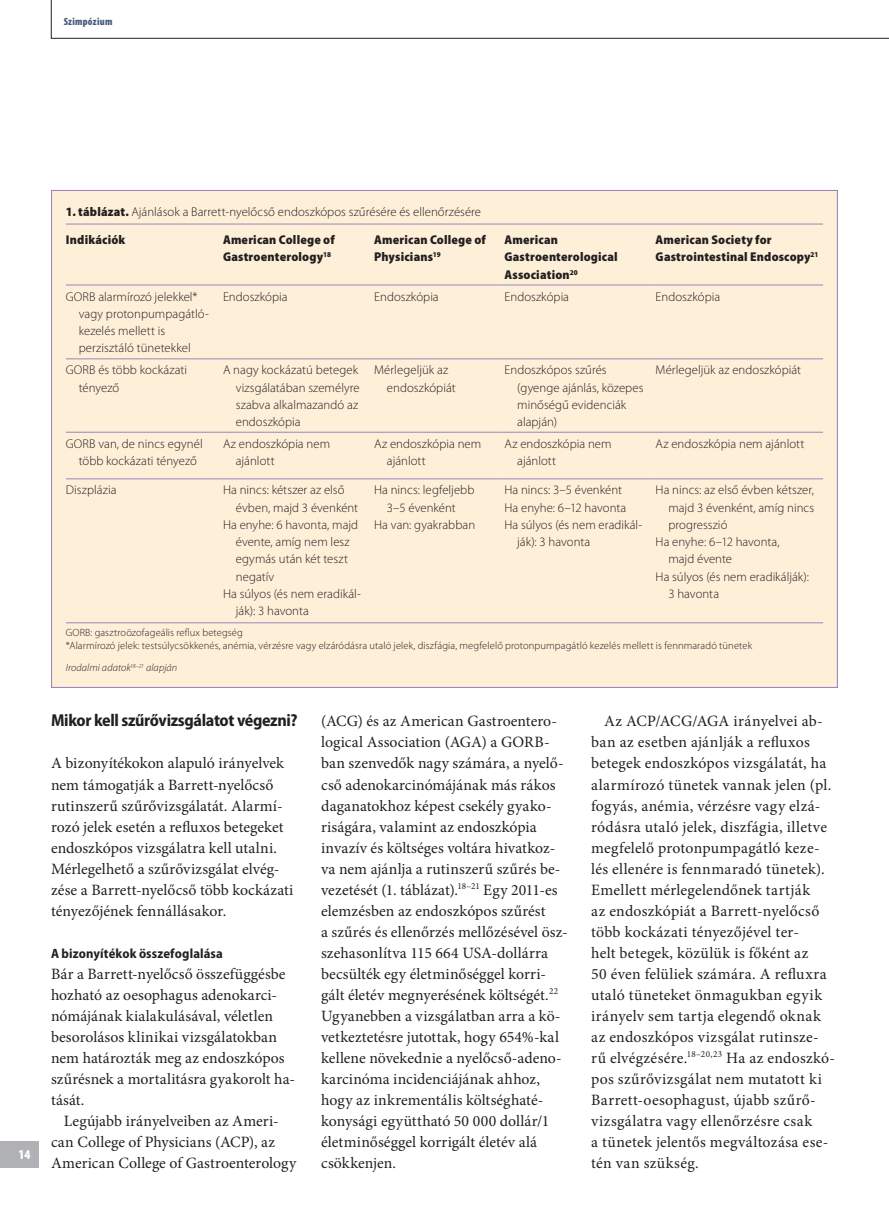
<style>
.page{position:relative;width:889px;height:1217px;background:#fff}
.page>*{position:absolute;margin:0;border:0;box-sizing:border-box;transform-origin:0 0}
.alcím1{font:700 semi-condensed 17.25px "Myriad Pro";letter-spacing:-.02em;color:#231f20}
.kenyér{font:15.75px/21px "Minion Pro";letter-spacing:.01em;color:#231f20}
.kenyértompa{font:15.75px/21px "Minion Pro";letter-spacing:.005em;color:#231f20}
.alcím2{font:700 semi-condensed 13.5px "Myriad Pro";letter-spacing:.01em;color:#231f20}
.t1{font:900 condensed 13.5px "Myriad Pro";color:#fff}
.keretes_szöveg{font:300 12.75px/17.2px "Myriad Pro";color:#231f20}
.keretes_szöveg-2{font:900 semi-condensed 12.75px/17.7px "Myriad Pro";letter-spacing:.015em;color:#231f20}
.keretes_szöveg-3{font:300 10.5px "Myriad Pro";letter-spacing:.01em;color:#231f20}
.keretes_szöveg-4{font:italic 300 10.5px "Myriad Pro";letter-spacing:.005em;color:#231f20}
.t2{font:900 condensed 10.5px "Myriad Pro";letter-spacing:.025em;color:#445b77}
.s1{font-weight:900;font-stretch:semi-condensed}
</style>
<div class="page">
<svg style="left:51px;top:0;width:838px;height:39px"></svg>
<div style="left:0;top:1140px;width:39px;height:27px;background:#b0b1b5"></div>
<div style="left:51px;top:190px;width:787px;height:498px;background:#feefd8"></div>
<hr style="left:66px;top:284px;width:151px;height:1px;background:#9c85bd">
<hr style="left:217px;top:284px;width:151px;height:1px;background:#9c85bd">
<hr style="left:368px;top:284px;width:130px;height:1px;background:#9c85bd">
<hr style="left:498px;top:284px;width:151px;height:1px;background:#9c85bd">
<hr style="left:649px;top:284px;width:174px;height:1px;background:#9c85bd">
<hr style="left:66px;top:358px;width:151px;height:1px;background:#9c85bd">
<hr style="left:217px;top:358px;width:151px;height:1px;background:#9c85bd">
<hr style="left:368px;top:358px;width:130px;height:1px;background:#9c85bd">
<hr style="left:498px;top:358px;width:151px;height:1px;background:#9c85bd">
<hr style="left:649px;top:358px;width:174px;height:1px;background:#9c85bd">
<hr style="left:66px;top:432px;width:151px;height:1px;background:#9c85bd">
<hr style="left:217px;top:432px;width:151px;height:1px;background:#9c85bd">
<hr style="left:368px;top:432px;width:130px;height:1px;background:#9c85bd">
<hr style="left:498px;top:432px;width:151px;height:1px;background:#9c85bd">
<hr style="left:649px;top:432px;width:174px;height:1px;background:#9c85bd">
<hr style="left:66px;top:478px;width:151px;height:1px;background:#9c85bd">
<hr style="left:217px;top:478px;width:151px;height:1px;background:#9c85bd">
<hr style="left:368px;top:478px;width:130px;height:1px;background:#9c85bd">
<hr style="left:498px;top:478px;width:151px;height:1px;background:#9c85bd">
<hr style="left:649px;top:478px;width:174px;height:1px;background:#9c85bd">
<hr style="left:66px;top:224px;width:757px;height:1px;background:#9c85bd">
<hr style="left:66px;top:622px;width:757px;height:1px;background:#9c85bd">
<p class="t2" style="left:64px;top:16px;width:50px">Szimpózium</p>
<p class="t1" style="left:18px;top:1147px;width:13px">14</p>
<p class="keretes_szöveg" style="left:66px;top:203px;width:417px"><span class="s1">1. táblázat.</span> Ajánlások a Barrett-nyelőcső endoszkópos szűrésére és ellenőrzésére</p>
<p class="keretes_szöveg-2" style="left:66px;top:230px;width:61px">Indikációk</p>
<p class="keretes_szöveg-2" style="left:223px;top:230px;width:113px">American College of<br>Gastroenterology<sup>18</sup></p>
<p class="keretes_szöveg-2" style="left:374px;top:230px;width:113px">American College of<br>Physicians<sup>19</sup></p>
<p class="keretes_szöveg-2" style="left:504px;top:230px;width:115px">American<br>Gastroenterological<br>Association<sup>20</sup></p>
<p class="keretes_szöveg-2" style="left:655px;top:230px;width:164px">American Society for<br>Gastrointestinal Endoscopy<sup>21</sup></p>
<p class="keretes_szöveg" style="left:79px;top:288px;width:132px;text-indent:-13px">GORB alarmírozó jelekkel* vagy protonpumpagátló&shy;kezelés mellett is perzisztáló tünetekkel</p>
<p class="keretes_szöveg" style="left:223px;top:288px;width:66px">Endoszkópia</p>
<p class="keretes_szöveg" style="left:374px;top:288px;width:66px">Endoszkópia</p>
<p class="keretes_szöveg" style="left:504px;top:288px;width:66px">Endoszkópia</p>
<p class="keretes_szöveg" style="left:655px;top:288px;width:66px">Endoszkópia</p>
<p class="keretes_szöveg" style="left:79px;top:361px;width:110px;text-indent:-13px">GORB és több kockázati tényező</p>
<p class="keretes_szöveg" style="left:236px;top:361px;width:125px;text-indent:-13px">A nagy kockázatú betegek vizsgálatában személyre szabva alkalmazandó az endoszkópia</p>
<p class="keretes_szöveg" style="left:387px;top:361px;width:70px;text-indent:-13px">Mérlegeljük az endoszkópiát</p>
<p class="keretes_szöveg" style="left:517px;top:361px;width:128px;text-indent:-13px">Endoszkópos szűrés (gyenge ajánlás, közepes minőségű evidenciák alapján)</p>
<p class="keretes_szöveg" style="left:655px;top:361px;width:147px">Mérlegeljük az endoszkópiát</p>
<p class="keretes_szöveg" style="left:66px;top:435px;width:138px;text-align:center">GORB van, de nincs egynél több kockázati tényező</p>
<p class="keretes_szöveg" style="left:236px;top:435px;width:96px;text-indent:-13px">Az endoszkópia nem ajánlott</p>
<p class="keretes_szöveg" style="left:387px;top:435px;width:96px;text-indent:-13px">Az endoszkópia nem ajánlott</p>
<p class="keretes_szöveg" style="left:517px;top:435px;width:96px;text-indent:-13px">Az endoszkópia nem ajánlott</p>
<p class="keretes_szöveg" style="left:655px;top:435px;width:150px">Az endoszkópia nem ajánlott</p>
<p class="keretes_szöveg" style="left:66px;top:481px;width:52px">Diszplázia</p>
<p class="keretes_szöveg" style="left:236px;top:481px;width:124px;text-indent:-13px">Ha nincs: kétszer az első évben, majd 3 évenként</p>
<p class="keretes_szöveg" style="left:236px;top:516px;width:124px;text-indent:-13px">Ha enyhe: 6 havonta, majd évente, amíg nem lesz egymás után két teszt negatív</p>
<p class="keretes_szöveg" style="left:236px;top:585px;width:126px;text-indent:-13px">Ha súlyos (és nem eradikál&shy;ják): 3 havonta</p>
<p class="keretes_szöveg" style="left:374px;top:481px;width:102px;text-align:center">Ha nincs: legfeljebb<br>3–5 évenként</p>
<p class="keretes_szöveg" style="left:374px;top:516px;width:102px">Ha van: gyakrabban</p>
<p class="keretes_szöveg" style="left:504px;top:481px;width:119px">Ha nincs: 3–5 évenként</p>
<p class="keretes_szöveg" style="left:504px;top:499px;width:123px">Ha enyhe: 6–12 havonta</p>
<p class="keretes_szöveg" style="left:517px;top:516px;width:126px;text-indent:-13px">Ha súlyos (és nem eradikál&shy;ják): 3 havonta</p>
<p class="keretes_szöveg" style="left:668px;top:481px;width:147px;text-align:justify;text-indent:-13px">Ha nincs: az első évben kétszer, majd 3 évenként, amíg nincs progresszió</p>
<p class="keretes_szöveg" style="left:668px;top:533px;width:113px;text-indent:-13px">Ha enyhe: 6–12 havonta, majd évente</p>
<p class="keretes_szöveg" style="left:668px;top:568px;width:142px;text-indent:-13px">Ha súlyos (és nem eradikálják):<br>3 havonta</p>
<p class="keretes_szöveg-3" style="left:66px;top:626px;width:178px">GORB: gasztroözofageális reflux betegség</p>
<p class="keretes_szöveg-3" style="left:66px;top:640px;width:687px">*Alarmírozó jelek: testsúlycsökkenés, anémia, vérzésre vagy elzáródásra utaló jelek, diszfágia, megfelelő protonpumpagátló kezelés mellett is fennmaradó tünetek</p>
<p class="keretes_szöveg-4" style="left:66px;top:662px;width:113px">Irodalmi adatok<sup>18–21</sup> alapján</p>
<p class="alcím1" style="left:51px;top:710px;width:248px">Mikor kell szűrővizsgálatot végezni?</p>
<p class="kenyértompa" style="left:51px;top:752px;width:244px">A bizonyítékokon alapuló irányelvek nem támogatják a Barrett-nyelőcső rutinszerű szűrővizsgálatát. Alarmí&shy;rozó jelek esetén a refluxos betegeket endoszkópos vizsgálatra kell utalni.<br>Mérlegelhető a szűrővizsgálat elvég&shy;zése a Barrett-nyelőcső több kockázati tényezőjének fennállásakor.</p>
<p class="alcím2" style="left:51px;top:945px;width:173px">A bizonyítékok összefoglalása</p>
<p class="kenyértompa" style="left:51px;top:962px;width:245px">Bár a Barrett-nyelőcső összefüggésbe hozható az oesophagus adenokarci&shy;nómájának kialakulásával, véletlen besorolásos klinikai vizsgálatokban nem határozták meg az endoszkópos szűrésnek a mortalitásra gyakorolt ha&shy;tását.</p>
<p class="kenyér" style="left:51px;top:1109px;width:247px;text-indent:13px">Legújabb irányelveiben az Ameri&shy;can College of Physicians (ACP), az<br>American College of Gastroenterology</p>
<p class="kenyér" style="left:321px;top:710px;width:248px">(ACG) és az American Gastroentero&shy;logical Association (AGA) a GORB&shy;ban szenvedők nagy számára, a nyelő&shy;cső adenokarcinómájának más rákos daganatokhoz képest csekély gyako&shy;riságára, valamint az endoszkópia invazív és költséges voltára hivatkoz&shy;va nem ajánlja a rutinszerű szűrés be&shy;vezetését (1. táblázat).<sup>18–21</sup> Egy 2011-es elemzésben az endoszkópos szűrést<br>a szűrés és ellenőrzés mellőzésével ös - szehasonlítva 115 664 USA-dollárra becsülték egy életminőséggel korri&shy;gált életév megnyerésének költségét.<sup>22<br></sup>Ugyanebben a vizsgálatban arra a kö&shy;vetkeztetésre jutottak, hogy 654%-kal kellene növekednie a nyelőcső-adeno&shy;karcinóma incidenciájának ahhoz, hogy az inkrementális költséghaté&shy;konysági együttható 50 000 dollár/1 életminőséggel korrigált életév alá csökkenjen.</p>
<p class="kenyér" style="left:591px;top:710px;width:245px;text-indent:13px">Az ACP/ACG/AGA irányelvei ab&shy;ban az esetben ajánlják a refluxos betegek endoszkópos vizsgálatát, ha alarmírozó tünetek vannak jelen (pl. fogyás, anémia, vérzésre vagy elzá&shy;ródásra utaló jelek, diszfágia, illetve megfelelő protonpumpagátló keze&shy;lés ellenére is fennmaradó tünetek).<br>Emellett mérlegelendőnek tartják<br>az endoszkópiát a Barrett-nyelőcső több kockázati tényezőjével ter-<br>helt betegek, közülük is főként az<br>50 éven felüliek számára. A refluxra utaló tüneteket önmagukban egyik irányelv sem tartja elegendő oknak az endoszkópos vizsgálat rutinsze&shy;rű elvégzésére.<sup>18–20,23</sup> Ha az endoszkó&shy;pos szűrővizsgálat nem mutatott ki Barrett-oesophagust, újabb szűrő&shy;vizsgálatra vagy ellenőrzésre csak<br>a tünetek jelentős megváltozása ese&shy;tén van szükség.</p>
</div>
